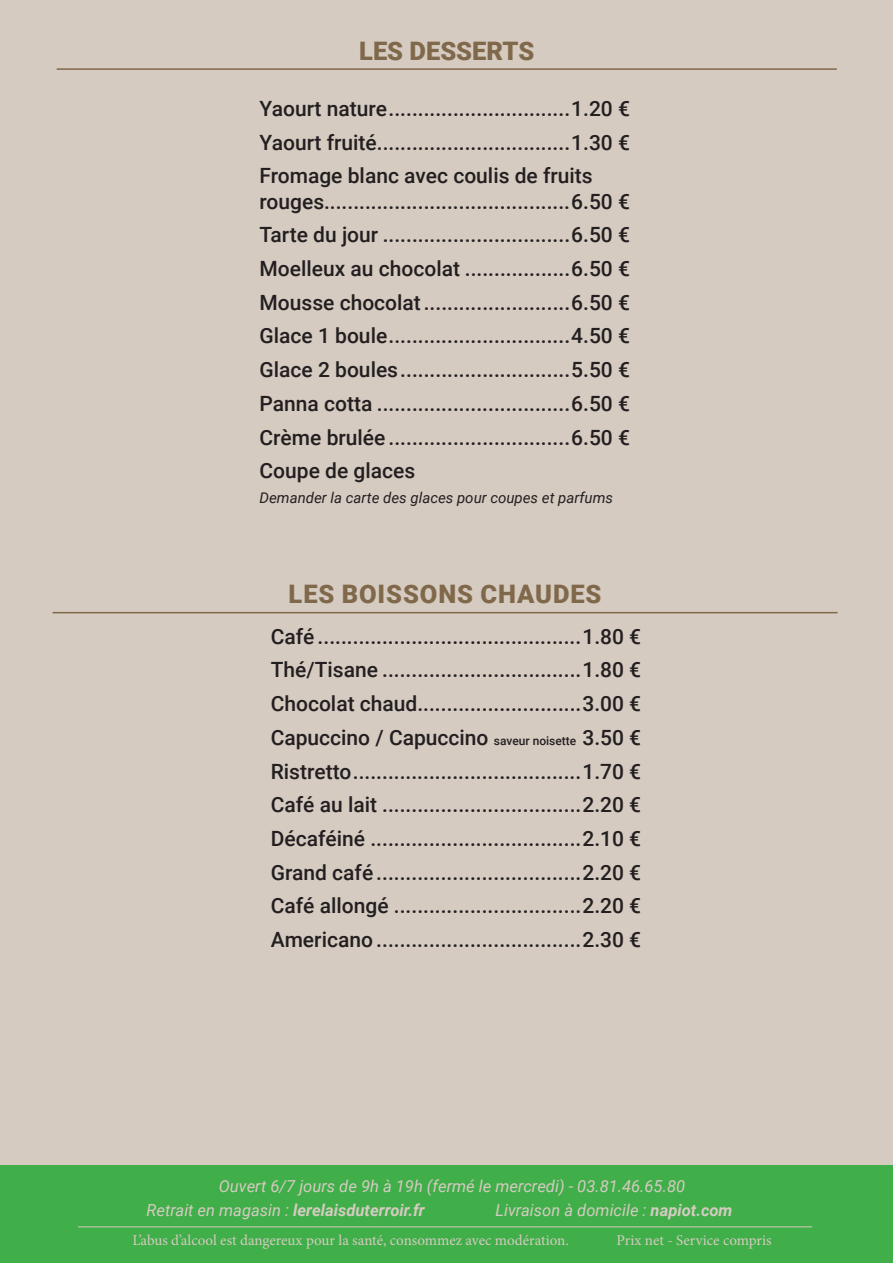
<style>
.page{position:relative;width:893px;height:1263px;background:#d5cbc1}
.page>*{position:absolute;margin:0;border:0;box-sizing:border-box;transform-origin:0 0}
.Titre{font:900 25.5px "Roboto";letter-spacing:.035em;color:#80694b}
.Titre-2{font:900 25.5px "Roboto";color:#80694b}
.Plat{font:500 21px/25.2px "Roboto";color:#231f20}
.t1{font:italic 16.5px "Roboto";color:#d5cbc1}
.t2{font:italic 700 16.5px "Roboto";color:#d5cbc1}
.t3{font:15px "Minion Pro";color:#d5cbc1}
.Plat-2{font:italic 15px "Roboto";color:#231f20}
.s1{font-size:12px}
.s2{font-weight:400}
.s3{font-weight:700}
</style>
<div class="page">
<div style="left:0;top:1165px;width:893px;height:98px;background:#40ae49"></div>
<hr style="left:78px;top:1226px;width:734px;height:1px;background:#d5cbc1">
<hr style="left:57px;top:68px;width:780px;height:2px;background:#80694b">
<hr style="left:53px;top:612px;width:784px;height:1px;background:#80694b">
<p class="Titre-2" style="left:359px;top:33px;width:177px">LES DESSERTS</p>
<p class="Plat" style="left:260px;top:95px;width:372px">Yaourt nature...............................1.20 €</p>
<p class="Plat" style="left:260px;top:129px;width:372px">Yaourt fruité.................................1.30 €</p>
<p class="Plat" style="left:260px;top:163px;width:372px">Fromage blanc avec coulis de fruits rouges..........................................6.50 €</p>
<p class="Plat" style="left:260px;top:221px;width:372px">Tarte du jour ................................6.50 €</p>
<p class="Plat" style="left:260px;top:255px;width:372px">Moelleux au chocolat ..................6.50 €</p>
<p class="Plat" style="left:260px;top:289px;width:372px">Mousse chocolat.........................6.50 €</p>
<p class="Plat" style="left:260px;top:323px;width:372px">Glace 1 boule...............................4.50 €</p>
<p class="Plat" style="left:260px;top:356px;width:372px">Glace 2 boules.............................5.50 €</p>
<p class="Plat" style="left:260px;top:390px;width:372px">Panna cotta .................................6.50 €</p>
<p class="Plat" style="left:260px;top:424px;width:372px">Crème brulée ...............................6.50 €</p>
<p class="Plat" style="left:260px;top:457px;width:157px">Coupe de glaces</p>
<p class="Plat-2" style="left:260px;top:488px;width:355px">Demander la carte des glaces pour coupes et parfums</p>
<p class="Titre" style="left:289px;top:576px;width:314px">LES BOISSONS CHAUDES</p>
<p class="Plat" style="left:271px;top:623px;width:372px">Café .............................................1.80 €</p>
<p class="Plat" style="left:271px;top:657px;width:372px">Thé/Tisane ..................................1.80 €</p>
<p class="Plat" style="left:271px;top:690px;width:372px">Chocolat chaud............................3.00 €</p>
<p class="Plat" style="left:271px;top:724px;width:372px">Capuccino / Capuccino <span class="s1">saveur noisette</span> 3.50 €</p>
<p class="Plat" style="left:271px;top:758px;width:372px">Ristretto.......................................1.70 €</p>
<p class="Plat" style="left:271px;top:791px;width:372px">Café au lait ..................................2.20 €</p>
<p class="Plat" style="left:271px;top:825px;width:372px">Décaféiné ....................................2.10 €</p>
<p class="Plat" style="left:271px;top:859px;width:372px">Grand café ...................................2.20 €</p>
<p class="Plat" style="left:271px;top:892px;width:372px">Café allongé ................................2.20 €</p>
<p class="Plat" style="left:271px;top:926px;width:372px">Americano ...................................2.30 €</p>
<p class="t1" style="left:219px;top:1175px;width:468px">Ouvert 6/7 jours de 9h à 19h (fermé le mercredi) - 03.81.46.65.80</p>
<p class="t2" style="left:147px;top:1198px;width:280px"><span class="s2">Retrait en magasin :</span> lerelaisduterroir.fr</p>
<p class="t1" style="left:495px;top:1198px;width:239px">Livraison à domicile : <span class="s3">napiot.com</span></p>
<p class="t3" style="left:132px;top:1230px;width:438px">L’abus d’alcool est dangereux pour la santé, consommez avec modération.</p>
<p class="t3" style="left:616px;top:1230px;width:157px">Prix net - Service compris</p>
</div>
